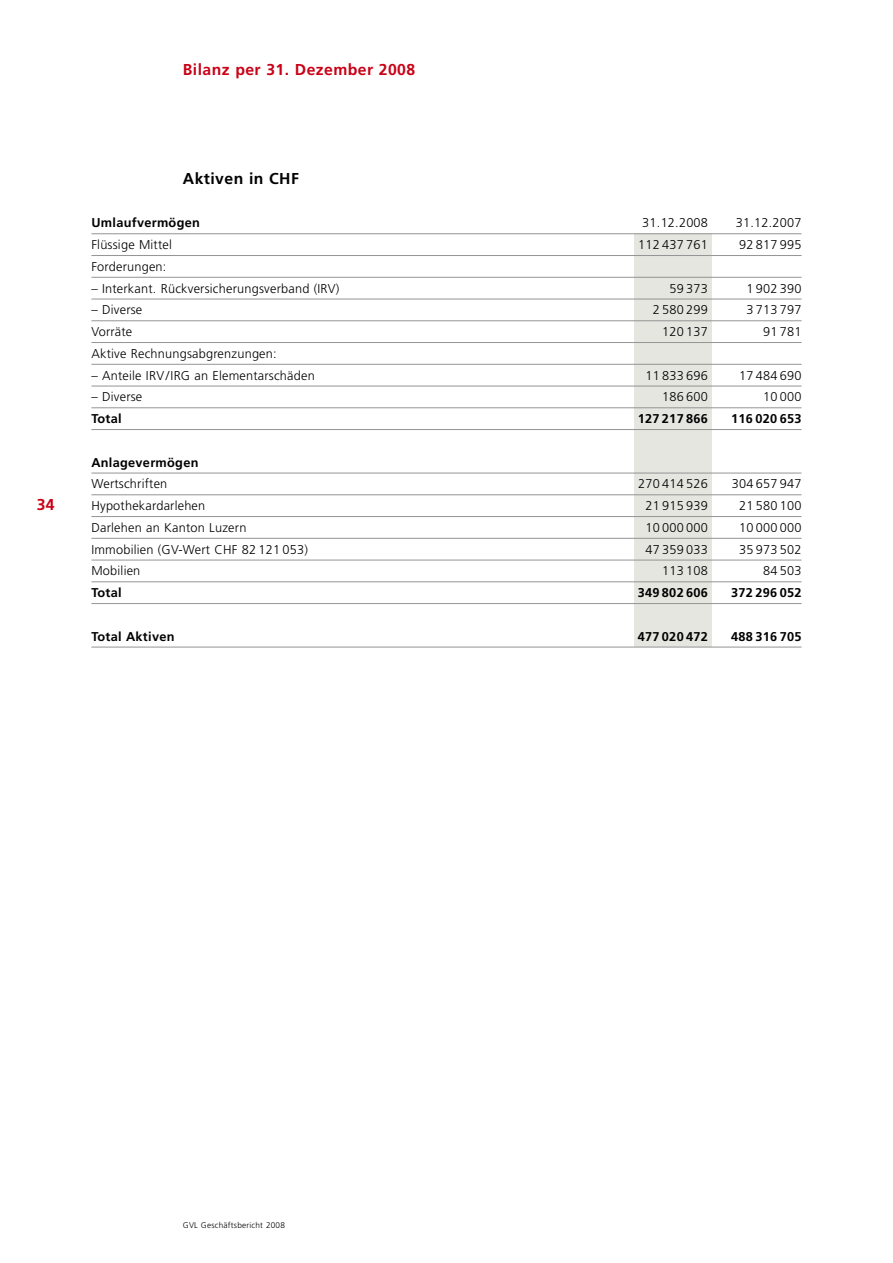
<style>
.page{position:relative;width:893px;height:1263px;background:#fff}
.page>*{position:absolute;margin:0;border:0;box-sizing:border-box;transform-origin:0 0}
.t1{font:700 15.75px "Frutiger";letter-spacing:.03em;color:#ca0016}
.t2{font:700 15.75px "Frutiger";letter-spacing:.03em;color:#000}
.t3{font:300 12.75px "Frutiger";letter-spacing:.015em;color:#000}
.t4{font:700 12.75px "Frutiger";letter-spacing:.02em;color:#000}
.t5{font:300 8.25px "Frutiger";letter-spacing:.03em;color:#000}
</style>
<div class="page">
<div style="left:634px;top:234px;width:78px;height:413px;background:#e4e6df"></div>
<hr style="left:91px;top:233px;width:710px;height:1px;background:#949494">
<hr style="left:91px;top:255px;width:710px;height:1px;background:#949494">
<hr style="left:91px;top:277px;width:710px;height:1px;background:#949494">
<hr style="left:91px;top:299px;width:710px;height:1px;background:#949494">
<hr style="left:91px;top:320px;width:710px;height:1px;background:#949494">
<hr style="left:91px;top:342px;width:710px;height:1px;background:#949494">
<hr style="left:91px;top:364px;width:710px;height:1px;background:#949494">
<hr style="left:91px;top:386px;width:710px;height:1px;background:#949494">
<hr style="left:91px;top:407px;width:710px;height:1px;background:#949494">
<hr style="left:91px;top:429px;width:710px;height:1px;background:#949494">
<hr style="left:91px;top:473px;width:710px;height:1px;background:#949494">
<hr style="left:91px;top:494px;width:710px;height:1px;background:#949494">
<hr style="left:91px;top:516px;width:710px;height:1px;background:#949494">
<hr style="left:91px;top:538px;width:710px;height:1px;background:#949494">
<hr style="left:91px;top:560px;width:710px;height:1px;background:#949494">
<hr style="left:91px;top:581px;width:710px;height:1px;background:#949494">
<hr style="left:91px;top:603px;width:710px;height:1px;background:#949494">
<hr style="left:91px;top:647px;width:710px;height:1px;background:#949494">
<p class="t1" style="left:183px;top:63px;width:234px">Bilanz per 31. Dezember 2008</p>
<p class="t1" style="left:37px;top:498px;width:19px">34</p>
<p class="t2" style="left:183px;top:172px;width:117px">Aktiven in CHF</p>
<p class="t4" style="left:91px;top:218px;width:110px">Umlaufvermögen</p>
<p class="t3" style="left:642px;top:218px;width:67px">31.12.2008</p>
<p class="t3" style="left:736px;top:218px;width:67px">31.12.2007</p>
<p class="t3" style="left:91px;top:239px;width:82px">Flüssige Mittel</p>
<p class="t3" style="left:638px;top:239px;width:71px">112 437 761</p>
<p class="t3" style="left:739px;top:239px;width:64px">92 817 995</p>
<p class="t3" style="left:91px;top:261px;width:77px">Forderungen:</p>
<p class="t3" style="left:91px;top:283px;width:250px">– Interkant. Rückversicherungsverband (IRV)</p>
<p class="t3" style="left:670px;top:283px;width:40px">59 373</p>
<p class="t3" style="left:746px;top:283px;width:57px">1 902 390</p>
<p class="t3" style="left:91px;top:305px;width:52px">– Diverse</p>
<p class="t3" style="left:653px;top:305px;width:57px">2 580 299</p>
<p class="t3" style="left:746px;top:305px;width:57px">3 713 797</p>
<p class="t3" style="left:91px;top:326px;width:42px">Vorräte</p>
<p class="t3" style="left:662px;top:326px;width:47px">120 137</p>
<p class="t3" style="left:763px;top:326px;width:40px">91 781</p>
<p class="t3" style="left:91px;top:348px;width:187px">Aktive Rechnungsabgrenzungen:</p>
<p class="t3" style="left:91px;top:370px;width:225px">– Anteile IRV/IRG an Elementarschäden</p>
<p class="t3" style="left:646px;top:370px;width:64px">11 833 696</p>
<p class="t3" style="left:739px;top:370px;width:64px">17 484 690</p>
<p class="t3" style="left:91px;top:392px;width:52px">– Diverse</p>
<p class="t3" style="left:662px;top:392px;width:47px">186 600</p>
<p class="t3" style="left:763px;top:392px;width:40px">10 000</p>
<p class="t4" style="left:91px;top:413px;width:32px">Total</p>
<p class="t4" style="left:638px;top:413px;width:72px">127 217 866</p>
<p class="t4" style="left:731px;top:413px;width:72px">116 020 653</p>
<p class="t4" style="left:91px;top:457px;width:109px">Anlagevermögen</p>
<p class="t3" style="left:91px;top:479px;width:77px">Wertschriften</p>
<p class="t3" style="left:638px;top:479px;width:71px">270 414 526</p>
<p class="t3" style="left:732px;top:479px;width:71px">304 657 947</p>
<p class="t3" style="left:91px;top:500px;width:115px">Hypothekardarlehen</p>
<p class="t3" style="left:646px;top:500px;width:64px">21 915 939</p>
<p class="t3" style="left:739px;top:500px;width:64px">21 580 100</p>
<p class="t3" style="left:91px;top:522px;width:157px">Darlehen an Kanton Luzern</p>
<p class="t3" style="left:646px;top:522px;width:64px">10 000 000</p>
<p class="t3" style="left:739px;top:522px;width:64px">10 000 000</p>
<p class="t3" style="left:91px;top:544px;width:218px">Immobilien (GV-Wert CHF 82 121 053)</p>
<p class="t3" style="left:646px;top:544px;width:64px">47 359 033</p>
<p class="t3" style="left:739px;top:544px;width:64px">35 973 502</p>
<p class="t3" style="left:91px;top:566px;width:50px">Mobilien</p>
<p class="t3" style="left:662px;top:566px;width:47px">113 108</p>
<p class="t3" style="left:763px;top:566px;width:40px">84 503</p>
<p class="t4" style="left:91px;top:587px;width:32px">Total</p>
<p class="t4" style="left:638px;top:587px;width:72px">349 802 606</p>
<p class="t4" style="left:731px;top:587px;width:72px">372 296 052</p>
<p class="t4" style="left:91px;top:631px;width:85px">Total Aktiven</p>
<p class="t4" style="left:638px;top:631px;width:72px">477 020 472</p>
<p class="t4" style="left:731px;top:631px;width:72px">488 316 705</p>
<p class="t5" style="left:183px;top:1222px;width:104px">GVL Geschäftsbericht 2008</p>
</div>
